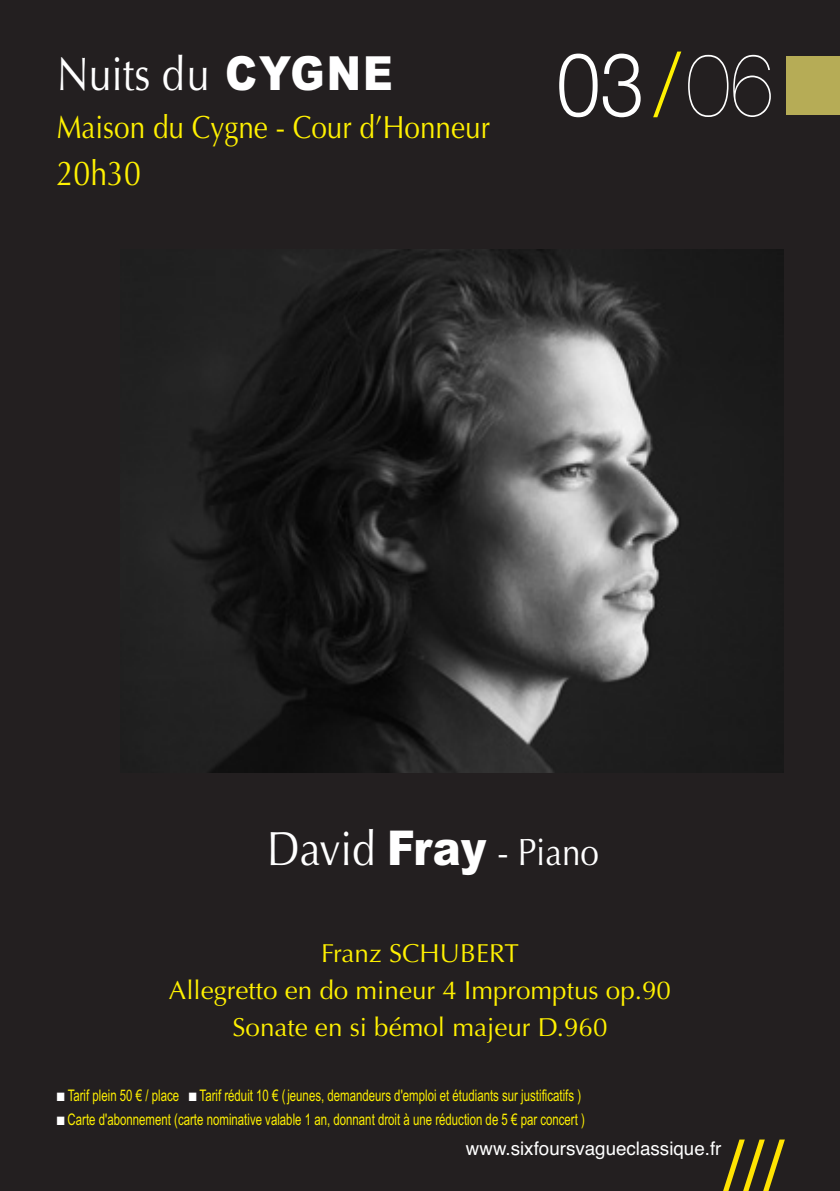
<style>
.page{position:relative;width:840px;height:1191px;background:#fff}
.page>*{position:absolute;margin:0;border:0;box-sizing:border-box;transform-origin:0 0}
.t1{font:300 88.4px "Helvetica Neue";color:#fff;scale:.89 1}
.t2{font:72px "Helvetica";color:#ffe301}
.t3{font:47px "Optima";color:#fff;scale:.87 1}
.t4{font:38px "Optima";color:#fff;scale:.87 1}
.t5{font:34.6px "Optima";color:#fff101;scale:.87 1}
.t6{font:32px "Optima";color:#fff101;scale:.87 1}
.t7{font:26px/37.2px "Optima";color:#fff101;text-align:center}
.t8{font:18.8px "Helvetica";color:#fff}
.t9{font:16px "Arial Narrow";color:#fff101;scale:.87 1}
.s1{font-family:"Arial";font-weight:900}
.s2{color:#fff101}
.s3{font-weight:200}
.s4{font-size:48px}
.s5{font-family:"Arial";font-weight:900;font-size:48px}
.s6{color:#fff}
</style>
<div class="page">
<div style="left:0;top:0;width:839px;height:1191px;background:#231f20"></div>
<div style="left:785px;top:57px;width:54px;height:58px;background:#b6ac56"></div>
<img style="left:168px;top:249px;width:614px;height:523px">
<h3 class="t3" style="left:57px;top:47px;width:387px">Nuits du <span class="s1">CYGNE</span></h3>
<h3 class="t6" style="left:57px;top:108px;width:499px">Maison du Cygne - Cour d’Honneur</h3>
<h3 class="t5" style="left:57px;top:154px;width:98px">20h30</h3>
<h1 class="t1" style="left:556px;top:13px;width:245px">03<span class="s2">/</span><span class="s3">06</span></h1>
<h3 class="t4" style="left:267px;top:829px;width:382px"><span class="s4">David</span> <span class="s5">Fray</span> - Piano</h3>
<h3 class="t7" style="left:169px;top:934px;width:503px">Franz SCHuBERT<br>Allegretto en do mineur 4 Impromptus op.90<br>Sonate en si bémol majeur D.960</h3>
<p class="t9" style="left:57px;top:1085px;width:604px"><span class="s6">■</span> Tarif plein 50 € / place <span class="s6">■</span> Tarif réduit 10 € ( jeunes, demandeurs d'emploi et étudiants sur justificatifs )</p>
<p class="t9" style="left:57px;top:1109px;width:608px"><span class="s6">■</span> Carte d'abonnement (carte nominative valable 1 an, donnant droit à une réduction de 5 € par concert )</p>
<p class="t8" style="left:465px;top:1138px;width:257px">www.sixfoursvagueclassique.fr</p>
<h2 class="t2" style="left:722px;top:1124px;width:62px">///</h2>
</div>
